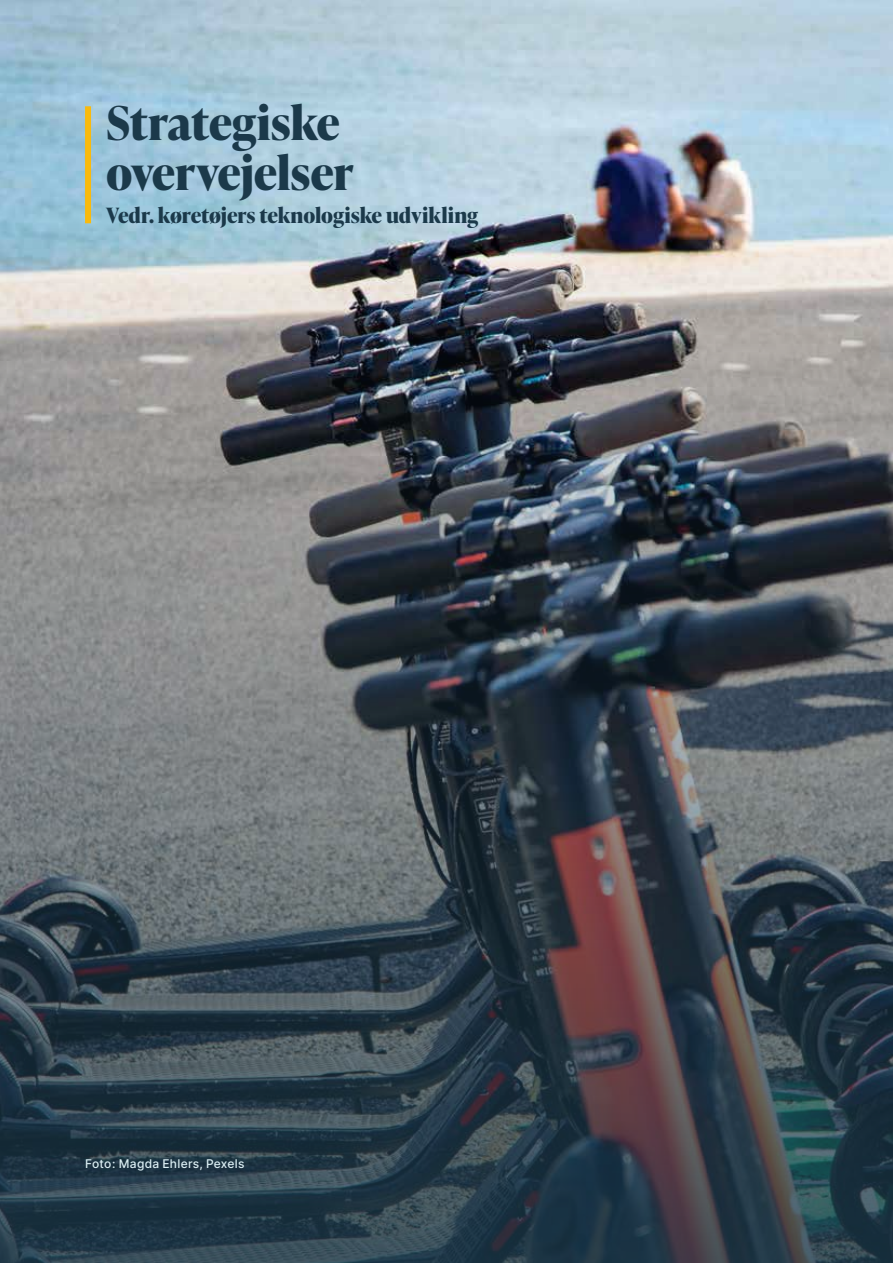
<style>
.page{position:relative;width:893px;height:1263px;background:#fff}
.page>*{position:absolute;margin:0;border:0;box-sizing:border-box;transform-origin:0 0}
.t1{font:700 46.5px/49.5px "Ivy Presto Headline";letter-spacing:-.01em;color:#1b394a}
.t2{font:700 21px "Ivy Presto Headline";letter-spacing:-.005em;color:#1b394a}
.t3{font:12px "Inter Regular 5";letter-spacing:.02em;color:#dceff4}
</style>
<div class="page">
<img style="left:0;top:0;width:893px;height:1263px">
<div style="left:85px;top:106px;width:6px;height:117px;background:#f9ba0d"></div>
<h1 class="t1" style="left:106px;top:97px;width:249px">Strategiske overvejelser</h1>
<p class="t2" style="left:106px;top:200px;width:374px">Vedr. køretøjers teknologiske udvikling</p>
<p class="t3" style="left:85px;top:1155px;width:161px">Foto : Magda Ehlers, Pexels</p>
</div>
